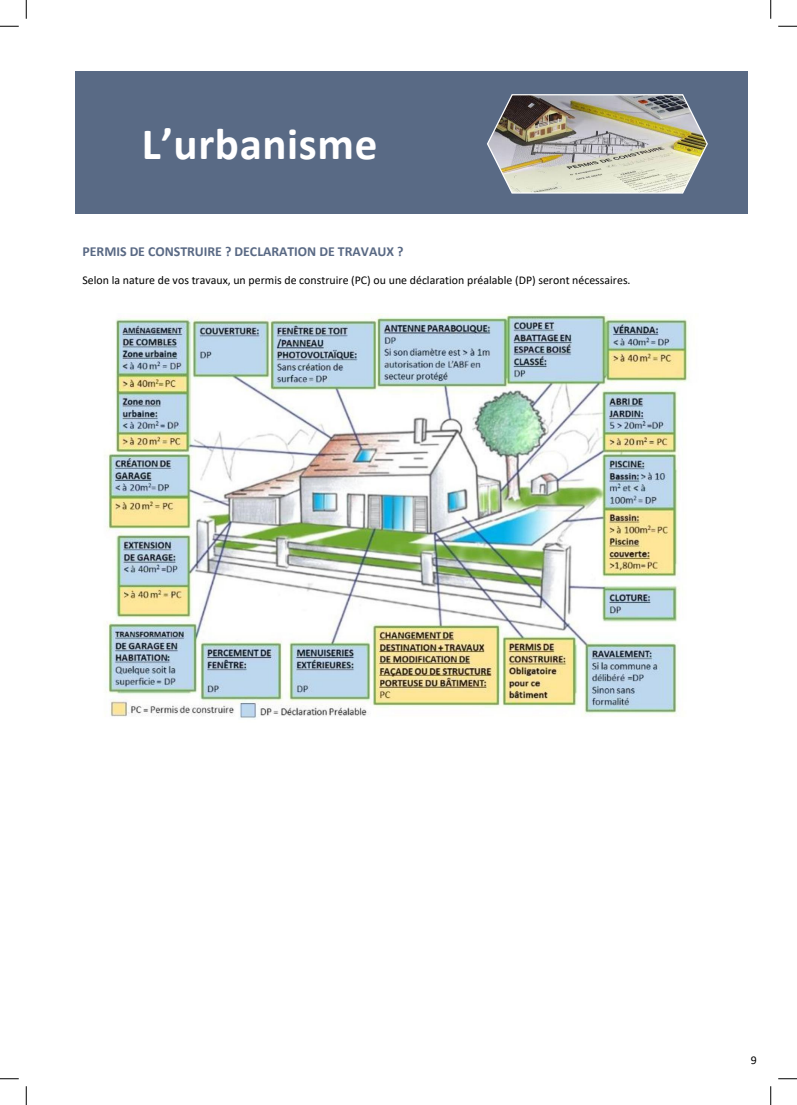
<style>
.page{position:relative;width:797px;height:1105px;background:#fff}
.page>*{position:absolute;margin:0;border:0;box-sizing:border-box;transform-origin:0 0}
.t1{font:700 45px "Calibri";letter-spacing:.015em;color:#fff}
.t2{font:700 13.75px "Calibri";color:#596984}
.t3{font:11.88px "Calibri";color:#000}
</style>
<div class="page">
<img style="left:105px;top:314px;width:584px;height:405px">
<div style="left:75px;top:71px;width:673px;height:143px;background:#596a85"></div>
<img style="left:487px;top:94px;width:221px;height:100px">
<svg style="left:0;top:25px;width:19px;height:2px"></svg>
<svg style="left:778px;top:25px;width:19px;height:2px"></svg>
<svg style="left:0;top:1078px;width:19px;height:1px"></svg>
<svg style="left:778px;top:1078px;width:19px;height:1px"></svg>
<svg style="left:25px;top:0;width:2px;height:19px"></svg>
<svg style="left:25px;top:1086px;width:2px;height:19px"></svg>
<svg style="left:770px;top:0;width:1px;height:19px"></svg>
<svg style="left:770px;top:1086px;width:1px;height:19px"></svg>
<h1 class="t1" style="left:142px;top:112px;width:237px">L’urbanisme</h1>
<p class="t2" style="left:82px;top:242px;width:322px">PERMIS DE CONSTRUIRE ? DECLARATION DE TRAVAUX ?</p>
<p class="t3" style="left:82px;top:271px;width:549px">Selon la nature de vos travaux, un permis de construire (PC) ou une déclaration préalable (DP) seront nécessaires.</p>
<p class="t3" style="left:750px;top:1052px;width:8px">9</p>
</div>
